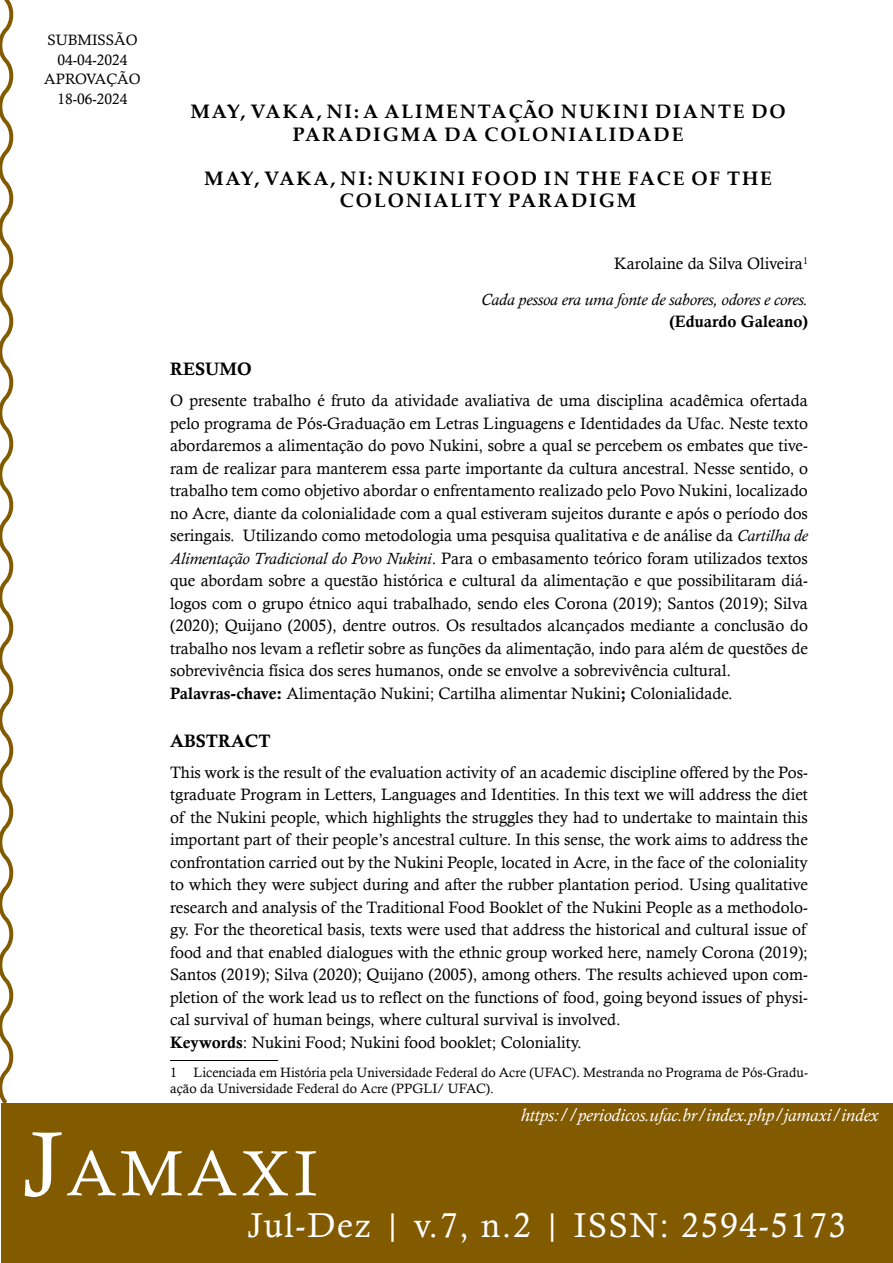
<style>
.page{position:relative;width:893px;height:1263px;background:#fff}
.page>*{position:absolute;margin:0;border:0;box-sizing:border-box;transform-origin:0 0}
.t1{font:64.05px "Calisto";letter-spacing:.07em;color:#fff}
.t2{font:34.5px "Calisto";letter-spacing:.05em;color:#fff}
.t3{font:700 19.5px/22.5px "Palatino Linotype";letter-spacing:.1em;color:#000;text-align:center}
.t4{font:italic 18px "Calisto";color:#fff}
.t5{font:18px "Calis MT Bol";color:#000}
.t6{font:16.5px/22.5px "Calisto";color:#000}
.t7{font:italic 16.5px/35.2px "Calisto";color:#000;text-align:right}
.t8{font:16.5px "Calis MT Bol";color:#000}
.t9{font:15px/19.5px "Calisto";color:#000;text-align:center}
.t10{font:13.5px/16.2px "Calisto";color:#000}
.s1{font-style:normal}
.s2{font-style:italic}
.s3{font-family:"Calis MT Bol"}
.s4{font-size:91.5px}
</style>
<div class="page">
<div style="left:1px;top:1103px;width:892px;height:160px;background:#825a00"></div>
<svg style="left:0;top:0;width:14px;height:1103px"></svg>
<hr style="left:170px;top:1060px;width:108px;height:1px;background:#000">
<p class="t9" style="left:44px;top:30px;width:98px">SUBMISSÃO<br>04-04-2024<br>APROVAÇÃO<br>18-06-2024</p>
<p class="t3" style="left:190px;top:100px;width:597px">MAY, VAKA, NI: A ALIMENTAÇÃO NUKINI DIANTE DO<br>PARADIGMA DA COLONIALIDADE</p>
<p class="t3" style="left:204px;top:166px;width:569px">MAY, VAKA, NI: NUKINI FOOD IN THE FACE OF THE<br>COLONIALITY PARADIGM</p>
<p class="t7" style="left:481px;top:246px;width:328px"><span class="s1">Karolaine da Silva Oliveira</span><sup>1<br></sup>Cada pessoa era uma fonte de sabores, odores e cores.</p>
<p class="t8" style="left:669px;top:312px;width:140px">(Eduardo Galeano)</p>
<p class="t5" style="left:170px;top:359px;width:83px">RESUMO</p>
<p class="t6" style="left:170px;top:389px;width:639px">O presente trabalho é fruto da atividade avaliativa de uma disciplina acadêmica ofertada pelo programa de Pós-Graduação em Letras Linguagens e Identidades da Ufac. Neste texto abordaremos a alimentação do povo Nukini, sobre a qual se percebem os embates que tive&shy;ram de realizar para manterem essa parte importante da cultura ancestral. Nesse sentido, o trabalho tem como objetivo abordar o enfrentamento realizado pelo Povo Nukini, localizado no Acre, diante da colonialidade com a qual estiveram sujeitos durante e após o período dos seringais. Utilizando como metodologia uma pesquisa qualitativa e de análise da <span class="s2">Cartilha de Alimentação Tradicional do Povo Nukini</span>. Para o embasamento teórico foram utilizados textos que abordam sobre a questão histórica e cultural da alimentação e que possibilitaram diá&shy;logos com o grupo étnico aqui trabalhado, sendo eles Corona (2019); Santos (2019); Silva (2020); Quijano (2005), dentre outros. Os resultados alcançados mediante a conclusão do trabalho nos levam a refletir sobre as funções da alimentação, indo para além de questões de sobrevivência física dos seres humanos, onde se envolve a sobrevivência cultural.<br><span class="s3">Palavras-chave:</span> Alimentação Nukini; Cartilha alimentar Nukini<span class="s3">;</span> Colonialidade.</p>
<p class="t5" style="left:170px;top:730px;width:102px">ABSTRACT</p>
<p class="t6" style="left:170px;top:761px;width:639px">This work is the result of the evaluation activity of an academic discipline offered by the Pos&shy;tgraduate Program in Letters, Languages and Identities. In this text we will address the diet of the Nukini people, which highlights the struggles they had to undertake to maintain this important part of their people’s ancestral culture. In this sense, the work aims to address the confrontation carried out by the Nukini People, located in Acre, in the face of the coloniality to which they were subject during and after the rubber plantation period. Using qualitative research and analysis of the Traditional Food Booklet of the Nukini People as a methodolo&shy;gy. For the theoretical basis, texts were used that address the historical and cultural issue of food and that enabled dialogues with the ethnic group worked here, namely Corona (2019); Santos (2019); Silva (2020); Quijano (2005), among others. The results achieved upon com&shy;pletion of the work lead us to reflect on the functions of food, going beyond issues of physi&shy;cal survival of human beings, where cultural survival is involved.<br><span class="s3">Keywords</span>: Nukini Food; Nukini food booklet; Coloniality.</p>
<p class="t10" style="left:170px;top:1064px;width:639px">1 Licenciada em História pela Universidade Federal do Acre (UFAC). Mestranda no Programa de Pós-Gradu&shy;ação da Universidade Federal do Acre (PPGLI/ UFAC).</p>
<p class="t4" style="left:521px;top:1104px;width:359px">https://periodicos.ufac.br/index.php/jamaxi/index</p>
<h1 class="t1" style="left:22px;top:1136px;width:297px"><span class="s4">J</span>AMAXI</h1>
<h2 class="t2" style="left:248px;top:1205px;width:600px">Jul-Dez | v.7, n.2 | ISSN: 2594-5173</h2>
</div>
